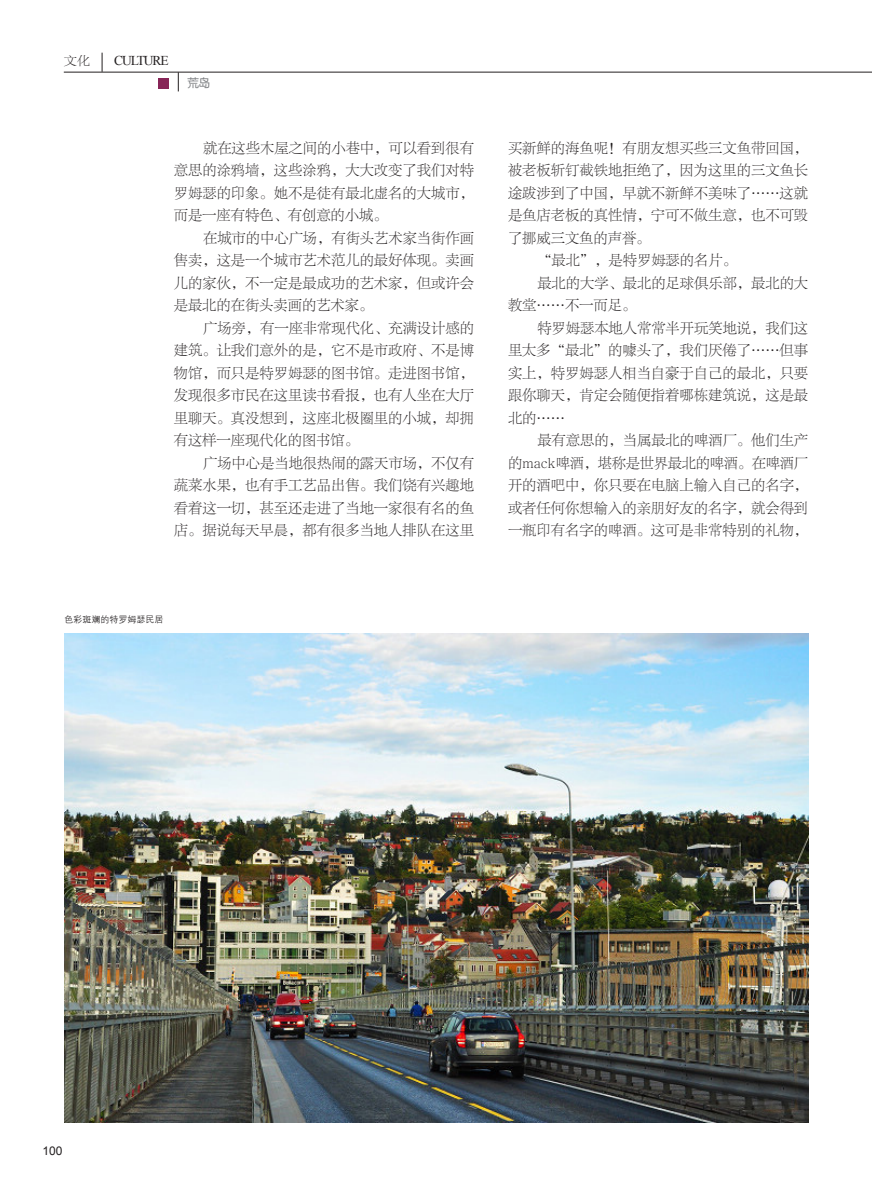
<style>
.page{position:relative;width:872px;height:1191px;background:#fff}
.page>*{position:absolute;margin:0;border:0;box-sizing:border-box;transform-origin:0 0}
.正文{font:14.25px/22.5px "FZLTSK GBK1 0";letter-spacing:.005em;color:#231f20;text-align:justify}
.t1{font:13.5px "Times New Roman";letter-spacing:-.085em;color:#231f20}
.t2{font:12px "Arial";color:#231f20}
.t3{font:12px "FZLTSK GBK1 0";color:#231f20;scale:1.1 1}
.提示语{font:12px "FZLTHJW GB1 0";color:#787a7d}
.图说{font:9px "H Yg 2 gj";color:#231f20}
</style>
<div class="page">
<hr style="left:64px;top:72px;width:808px;height:1px;background:#231f20">
<svg style="left:102px;top:53px;width:1px;height:19px"></svg>
<div style="left:158px;top:78px;width:11px;height:11px;background:#872557"></div>
<svg style="left:178px;top:72px;width:1px;height:19px"></svg>
<img style="left:64px;top:633px;width:744px;height:490px">
<p class="t3" style="left:64px;top:54px;width:25px">文化</p>
<p class="t1" style="left:114px;top:51px;width:56px">CULTURE</p>
<p class="提示语" style="left:187px;top:77px;width:25px">荒岛</p>
<p class="正文" style="left:174px;top:137px;width:302px;text-indent:29px">就在这些木屋之间的小巷中，可以看到很有意思的涂鸦墙，这些涂鸦，大大改变了我们对特罗姆瑟的印象。她不是徒有最北虚名的大城市，而是一座有特色、有创意的小城。</p>
<p class="正文" style="left:174px;top:227px;width:302px;text-indent:29px">在城市的中心广场，有街头艺术家当街作画售卖，这是一个城市艺术范儿的最好体现。卖画儿的家伙，不一定是最成功的艺术家，但或许会是最北的在街头卖画的艺术家。</p>
<p class="正文" style="left:174px;top:317px;width:302px;text-indent:29px">广场旁，有一座非常现代化、充满设计感的建筑。让我们意外的是，它不是市政府、不是博物馆，而只是特罗姆瑟的图书馆。走进图书馆，发现很多市民在这里读书看报，也有人坐在大厅里聊天。真没想到，这座北极圈里的小城，却拥有这样一座现代化的图书馆。</p>
<p class="正文" style="left:174px;top:452px;width:302px;text-indent:29px">广场中心是当地很热闹的露天市场，不仅有蔬菜水果，也有手工艺品出售。我们饶有兴趣地看着这一切，甚至还走进了当地一家很有名的鱼店。据说每天早晨，都有很多当地人排队在这里</p>
<p class="图说" style="left:64px;top:615px;width:100px">色彩斑斓的特罗姆瑟民居</p>
<p class="正文" style="left:508px;top:137px;width:302px">买新鲜的海鱼呢！有朋友想买些三文鱼带回国，被老板斩钉截铁地拒绝了，因为这里的三文鱼长途跋涉到了中国，早就不新鲜不美味了……这就是鱼店老板的真性情，宁可不做生意，也不可毁了挪威三文鱼的声誉。</p>
<p class="正文" style="left:537px;top:249px;width:201px">“最北”，是特罗姆瑟的名片。</p>
<p class="正文" style="left:508px;top:272px;width:302px;text-indent:29px">最北的大学、最北的足球俱乐部，最北的大教堂……不一而足。</p>
<p class="正文" style="left:508px;top:317px;width:302px;text-indent:29px">特罗姆瑟本地人常常半开玩笑地说，我们这里太多“最北”的噱头了，我们厌倦了……但事实上，特罗姆瑟人相当自豪于自己的最北，只要跟你聊天，肯定会随便指着哪栋建筑说，这是最北的……</p>
<p class="正文" style="left:508px;top:429px;width:302px;text-indent:29px">最有意思的，当属最北的啤酒厂。他们生产的mack啤酒，堪称是世界最北的啤酒。在啤酒厂开的酒吧中，你只要在电脑上输入自己的名字，或者任何你想输入的亲朋好友的名字，就会得到一瓶印有名字的啤酒。这可是非常特别的礼物，</p>
<p class="t2" style="left:43px;top:1142px;width:22px">100</p>
</div>
